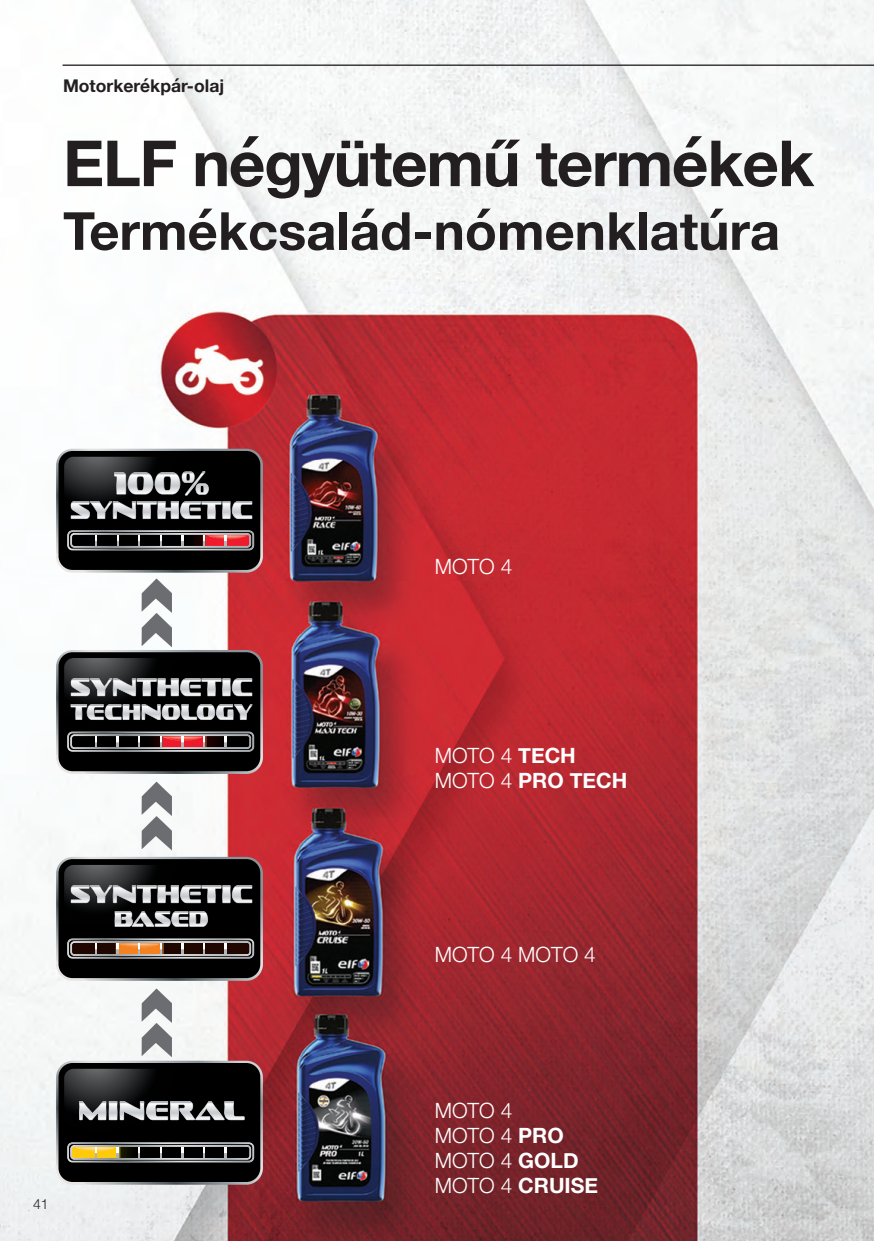
<style>
.page{position:relative;width:874px;height:1241px;background:#fff}
.page>*{position:absolute;margin:0;border:0;box-sizing:border-box;transform-origin:0 0}
.Paragraph_Style_2{font:700 63.52px "Helvetica Neue";letter-spacing:-.02em;color:#231f20}
.Paragraph_Style_2-2{font:700 52.5px "Helvetica Neue";color:#231f20}
.t1{font:300 21px "Helvetica Neue";color:#fff}
.t2{font:700 21px "Helvetica Neue";color:#fff}
.t3{font:700 17.5px "Helvetica Neue";color:#231f20}
.t4{font:300 14px "Helvetica Neue";color:#231f20}
.s1{font-weight:700}
.s2{font-weight:300}
</style>
<div class="page">
<img style="left:0;top:0;width:873px;height:1240px">
<svg style="left:56px;top:856px;width:207px;height:124px;background:#3e3b3a"></svg>
<svg style="left:56px;top:448px;width:207px;height:124px;background:#3f3c3d"></svg>
<svg style="left:56px;top:578px;width:207px;height:195px"></svg>
<svg style="left:142px;top:781px;width:30px;height:69px"></svg>
<svg style="left:56px;top:988px;width:207px;height:196px"></svg>
<hr style="left:63px;top:64px;width:810px;height:2px;background:#231f20">
<p class="t3" style="left:63px;top:72px;width:163px">Motorkerékpár-olaj</p>
<p class="Paragraph_Style_2" style="left:63px;top:114px;width:752px">ELF négyütemű termékek</p>
<p class="Paragraph_Style_2-2" style="left:63px;top:190px;width:718px">Termékcsalád-nómenklatúra</p>
<p class="t4" style="left:33px;top:1192px;width:17px">41</p>
<p class="t1" style="left:434px;top:550px;width:79px">MOTO 4</p>
<p class="t1" style="left:434px;top:738px;width:142px">MOTO 4 <span class="s1">TECH</span></p>
<p class="t2" style="left:434px;top:764px;width:194px"><span class="s2">MOTO 4</span> PRO TECH</p>
<p class="t1" style="left:434px;top:937px;width:162px">MOTO 4 MOTO 4</p>
<p class="t1" style="left:434px;top:1092px;width:79px">MOTO 4</p>
<p class="t1" style="left:434px;top:1118px;width:130px">MOTO 4 <span class="s1">PRO</span></p>
<p class="t1" style="left:434px;top:1143px;width:145px">MOTO 4 <span class="s1">GOLD</span></p>
<p class="t2" style="left:434px;top:1169px;width:165px"><span class="s2">MOTO 4</span> CRUISE</p>
</div>
